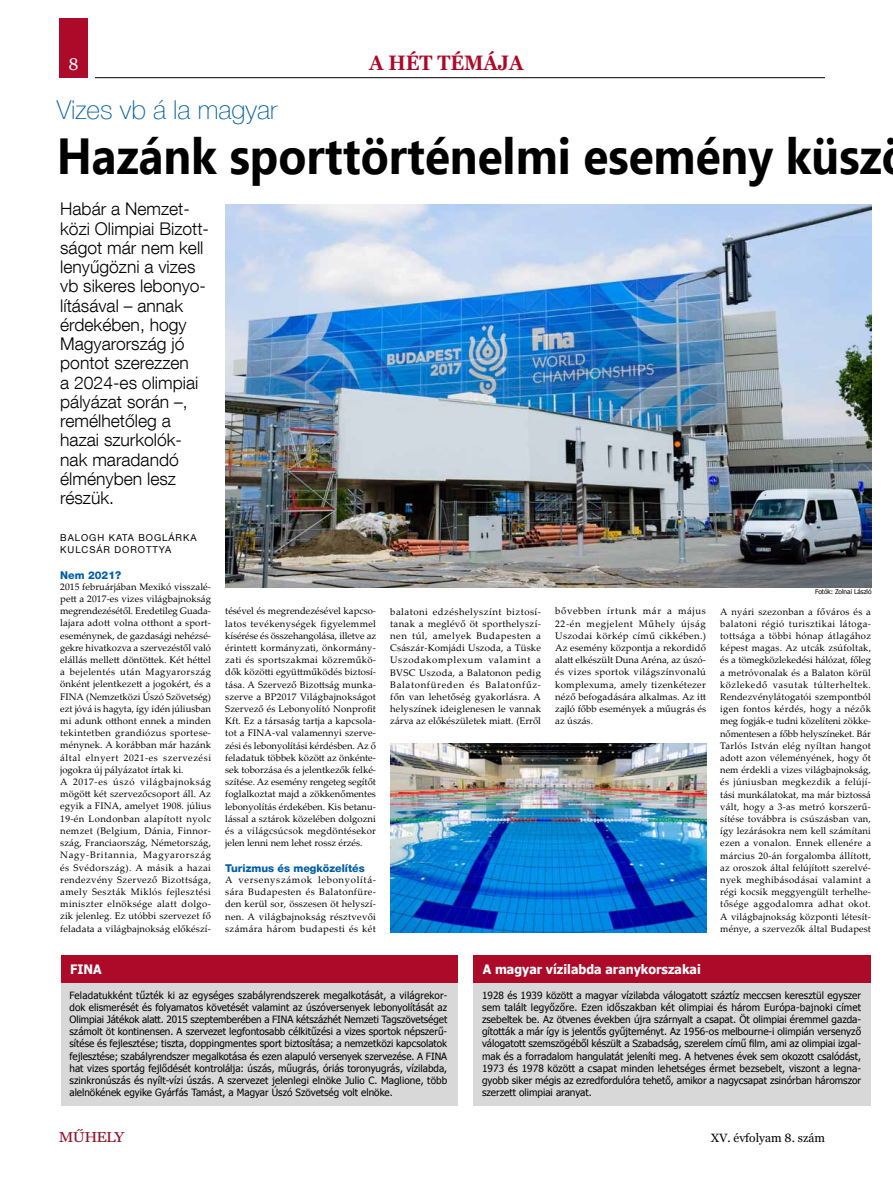
<style>
.page{position:relative;width:893px;height:1191px;background:#fff}
.page>*{position:absolute;margin:0;border:0;box-sizing:border-box;transform-origin:0 0}
.t1{font:700 50.6px "Ebrima";color:#000;scale:.91 1}
.t2{font:100 26px "Helvetica Neue LT Com";color:#005ea8}
.t3{font:700 20.9px "Georgia";color:#ad0928;scale:.91 1}
.t4{font:300 17.5px/19.3px "Helvetica Neue LT Com";color:#000}
.t5{font:17px "Georgia";color:#fff}
.t6{font:14.4px "Georgia";letter-spacing:-.055em;color:#931328;scale:1.11 1}
.t7{font:700 13px "Tahoma";color:#fff;scale:.96 1}
.t8{font:12px "Georgia";color:#000}
.t9{font:800 10.7px "Helvetica Neue LT Com";color:#005ea8}
.t10{font:10px/12.2px "Tahoma";color:#000;text-align:justify}
.t11{font:9.5px/12.2px "Palatino Linotype";letter-spacing:.015em;color:#000;text-align:justify}
.t12{font:9.5px/12px "Helvetica Neue LT Com";letter-spacing:.1em;color:#000}
.t13{font:6.5px "Tahoma";color:#000}
</style>
<div class="page">
<div style="left:60px;top:18px;width:28px;height:60px;background:#ad0928"></div>
<hr style="left:95px;top:77px;width:730px;height:1px;background:#000">
<img style="left:226px;top:205px;width:646px;height:382px">
<img style="left:390px;top:743px;width:316px;height:189px">
<div style="left:61px;top:981px;width:396px;height:125px;background:#d8d8d8"></div>
<div style="left:61px;top:955px;width:396px;height:28px;background:#ad0928"></div>
<div style="left:473px;top:981px;width:398px;height:125px;background:#d8d8d8"></div>
<div style="left:473px;top:955px;width:398px;height:28px;background:#ad0928"></div>
<h3 class="t5" style="left:69px;top:54px;width:12px">8</h3>
<h3 class="t3" style="left:369px;top:50px;width:171px">A HÉT TÉMÁJA</h3>
<h2 class="t2" style="left:57px;top:95px;width:223px">Vizes vb á la magyar</h2>
<h1 class="t1" style="left:57px;top:119px;width:908px">Hazánk sporttörténelmi esemény küsz</h1>
<p class="t4" style="left:60px;top:199px;width:150px">Habár a Nemzet&shy;közi Olimpiai Bizott&shy;ságot már nem kell lenyűgözni a vizes vb sikeres lebonyo&shy;lításával – annak érdekében, hogy<br>Magyarország jó pontot szerezzen<br>a 2024-es olimpiai pályázat során –, remélhetőleg a hazai szurkolók&shy;nak maradandó élményben lesz részük.</p>
<p class="t12" style="left:60px;top:531px;width:138px">BALOG H KATA BOG LÁRKA<br>KULCSÁR DOROTTYA</p>
<p class="t9" style="left:60px;top:569px;width:63px">Nem 2021?</p>
<p class="t11" style="left:60px;top:580px;width:152px;text-align:left">2015 februárjában Mexikó visszalé&shy;pett a 2017-es vizes világbajnokság megrendezésétől. Eredetileg Guada&shy;lajara adott volna otthont a sport&shy;eseménynek, de gazdasági nehézsé&shy;gekre hivatkozva a szervezéstől való elállás mellett döntöttek. Két héttel a bejelentés után Magyarország önként jelentkezett a jogokért, és a FINA (Nemzetközi Úszó Szövetség) ezt jóvá is hagyta, így idén júliusban mi adunk otthont ennek a minden tekintetben grandiózus sportese&shy;ménynek. A korábban már hazánk által elnyert 2021-es szervezési jogokra új pályázatot írtak ki.<br>A 2017-es úszó világbajnokság mögött két szervezőcsoport áll. Az egyik a FINA, amelyet 1908. július 19-én Londonban alapított nyolc nemzet (Belgium, Dánia, Finnor&shy;szág, Franciaország, Németország, Nagy-Britannia, Magyarország és Svédország). A másik a hazai rendezvény Szervező Bizottsága, amely Seszták Miklós fejlesztési miniszter elnöksége alatt dolgo&shy;zik jelenleg. Ez utóbbi szervezet fő feladata a világbajnokság előkészí-</p>
<p class="t11" style="left:225px;top:605px;width:152px">tésével és megrendezésével kapcso&shy;latos tevékenységek figyelemmel kísérése és összehangolása, illetve az érintett kormányzati, önkormány&shy;zati és sportszakmai közreműkö&shy;dők közötti együttműködés biztosí&shy;tása. A Szervező Bizottság munka&shy;szerve a BP2017 Világbajnokságot Szervező és Lebonyolító Nonprofit Kft. Ez a társaság tartja a kapcsola&shy;tot a FINA-val valamennyi szerve&shy;zési és lebonyolítási kérdésben. Az ő feladatuk többek között az önkénte&shy;sek toborzása és a jelentkezők felké&shy;szítése. Az esemény rengeteg segítőt foglalkoztat majd a zökkenőmentes lebonyolítás érdekében. Kis betanu&shy;lással a sztárok közelében dolgozni és a világcsúcsok megdöntésekor jelen lenni nem lehet rossz érzés.</p>
<p class="t9" style="left:225px;top:862px;width:141px">Turizmus és megközelítés</p>
<p class="t11" style="left:225px;top:873px;width:152px">A versenyszámok lebonyolítá&shy;sára Budapesten és Balatonfüre&shy;den kerül sor, összesen öt helyszí&shy;nen. A világbajnokság résztvevői számára három budapesti és két</p>
<p class="t13" style="left:815px;top:587px;width:58px">Fotók: Zolnai László</p>
<p class="t11" style="left:390px;top:605px;width:152px">balatoni edzéshelyszínt biztosí&shy;tanak a meglévő öt sporthelyszí&shy;nen túl, amelyek Budapesten a Császár-Komjádi Uszoda, a Tüske Uszodakomplexum valamint a BVSC Uszoda, a Balatonon pedig Balatonfüreden és Balatonfűz&shy;főn van lehetőség gyakorlásra. A helyszínek ideiglenesen le vannak zárva az előkészületek miatt. (Erről</p>
<p class="t11" style="left:555px;top:605px;width:152px">bővebben írtunk már a május 22-én megjelent Műhely újság Uszodai körkép című cikkében.)<br>Az esemény központja a rekordidő alatt elkészült Duna Aréna, az úszó&shy;és vizes sportok világszínvonalú komplexuma, amely tizenkétezer néző befogadására alkalmas. Az itt zajló főbb események a műugrás és az úszás.</p>
<p class="t11" style="left:720px;top:605px;width:152px">A nyári szezonban a főváros és a balatoni régió turisztikai látoga&shy;tottsága a többi hónap átlagához képest magas. Az utcák zsúfoltak, és a tömegközlekedési hálózat, főleg a metróvonalak és a Balaton körül közlekedő vasutak túlterheltek.<br>Rendezvénylátogatói szempontból igen fontos kérdés, hogy a nézők meg fogják-e tudni közelíteni zökke&shy;nőmentesen a főbb helyszíneket. Bár Tarlós István elég nyíltan hangot adott azon véleményének, hogy őt nem érdekli a vizes világbajnokság, és júniusban megkezdik a felújí&shy;tási munkálatokat, ma már biztossá vált, hogy a 3-as metró korszerű&shy;sítése továbbra is csúszásban van, így lezárásokra nem kell számítani ezen a vonalon. Ennek ellenére a március 20-án forgalomba állított, az oroszok által felújított szerelvé&shy;nyek meghibásodásai valamint a régi kocsik meggyengült terhelhe&shy;tősége aggodalomra adhat okot.<br>A világbajnokság központi létesít&shy;ménye, a szervezők által Budapest</p>
<h3 class="t7" style="left:70px;top:960px;width:34px">FINA</h3>
<p class="t10" style="left:70px;top:988px;width:379px">Feladatukként tűzték ki az egységes szabályrendszerek megalkotását, a világrekor&shy;dok elismerését és folyamatos követését valamint az úszóversenyek lebonyolítását az Olimpiai Játékok alatt. 2015 szeptemberében a FINA kétszázhét Nemzeti Tagszövetséget számolt öt kontinensen. A szervezet legfontosabb célkitűzési a vizes sportok népszerű&shy;sítése és fejlesztése; tiszta, doppingmentes sport biztosítása; a nemzetközi kapcsolatok fejlesztése; szabályrendszer megalkotása és ezen alapuló versenyek szervezése. A FINA hat vizes sportág fejlődését kontrolálja: úszás, műugrás, óriás toronyugrás, vízilabda, szinkronúszás és nyílt-vízi úszás. A szervezet jelenlegi elnöke Julio C. Maglione, több alelnökének egyike Gyárfás Tamást, a Magyar Úszó Szövetség volt elnöke.</p>
<h3 class="t7" style="left:483px;top:960px;width:229px">A magyar vízilabda aranykorszakai</h3>
<p class="t10" style="left:482px;top:988px;width:381px">1928 és 1939 között a magyar vízilabda válogatott száztíz meccsen keresztül egyszer sem talált legyőzőre. Ezen időszakban két olimpiai és három Európa-bajnoki címet zsebeltek be. Az ötvenes években újra szárnyalt a csapat. Öt olimpiai éremmel gazda&shy;gították a már így is jelentős gyűjteményt. Az 1956-os melbourne-i olimpián versenyző válogatott szemszögéből készült a Szabadság, szerelem című film, ami az olimpiai izgal&shy;mak és a forradalom hangulatát jeleníti meg. A hetvenes évek sem okozott csalódást, 1973 és 1978 között a csapat minden lehetséges érmet bezsebelt, viszont a legna&shy;gyobb siker mégis az ezredfordulóra tehető, amikor a nagycsapat zsinórban háromszor szerzett olimpiai aranyat.</p>
<h3 class="t6" style="left:59px;top:1128px;width:60px">MŰHELY</h3>
<p class="t8" style="left:711px;top:1130px;width:116px">XV. évfolyam 8. szám</p>
</div>
